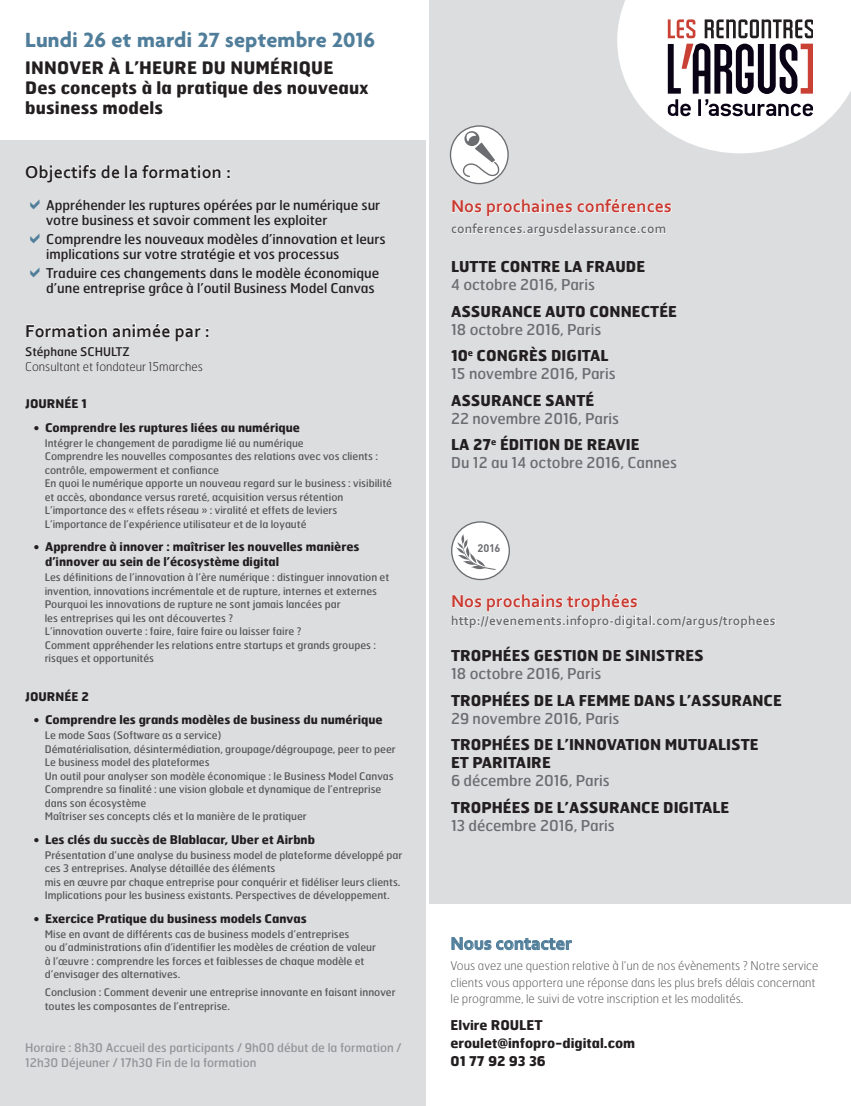
<style>
.page{position:relative;width:851px;height:1106px;background:#fff}
.page>*{position:absolute;margin:0;border:0;box-sizing:border-box;transform-origin:0 0}
.t1{font:700 22.2px "Agenda";letter-spacing:.01em;color:#507e9a}
.t2{font:700 18px "Corbel";letter-spacing:.01em;color:#c83b32}
.t3{font:700 18px "Corbel";letter-spacing:.01em;color:#231f20}
.t4{font:700 18px "Corbel";letter-spacing:.01em;color:#507e9a}
.t5{font:700 17.25px/19.8px "Hermes";letter-spacing:.01em;color:#231f20}
.t6{font:15px/26.5px "Hermes";color:#6c6d70}
.t7{font:700 15px/18px "Hermes";color:#231f20}
.t8{font:13.5px/15px "Hermes";color:#231f20}
.t9{font:700 13.5px "Corbel";letter-spacing:.01em;color:#6c6d70}
.t10{font:700 13.5px/18px "Hermes";color:#231f20}
.t11{font:700 12px/15px "Hermes";color:#231f20}
.t12{font:100 12px/16.5px "Hermes";color:#57585a}
.t13{font:12px/15px "Hermes";color:#939598}
.t14{font:100 12px "Hermes";color:#231f20}
.t15{font:12px "Hermes";color:#231f20}
.t16{font:700 10.95px "DIN";color:#6c6d70}
.t17{font:10.5px/13.5px "Hermes";color:#57585a}
.s1{font-weight:700;color:#231f20}
</style>
<div class="page">
<svg style="left:451px;top:937px;width:121px;height:14px"></svg>
<div style="left:0;top:140px;width:425px;height:966px;background:#dcdddf"></div>
<svg style="left:26px;top:164px;width:195px;height:19px"></svg>
<svg style="left:227px;top:170px;width:3px;height:8px"></svg>
<svg style="left:26px;top:323px;width:183px;height:18px"></svg>
<div style="left:429px;top:0;width:421px;height:904px;background:#dcdddf"></div>
<svg style="left:617px;top:0;width:233px;height:153px"></svg>
<svg style="left:452px;top:199px;width:219px;height:18px"></svg>
<svg style="left:451px;top:223px;width:215px;height:14px"></svg>
<svg style="left:450px;top:126px;width:58px;height:57px"></svg>
<div style="left:450px;top:125px;width:58px;height:59px;border:1px solid #6c6d70;border-radius:50%"></div>
<svg style="left:460px;top:130px;width:40px;height:48px;background:#e0e0e1"></svg>
<svg style="left:451px;top:593px;width:324px;height:36px"></svg>
<div style="left:451px;top:522px;width:58px;height:57px;background:#fff;border-radius:50%"></div>
<div style="left:451px;top:521px;width:59px;height:59px;border:1px solid #6c6d70;border-radius:50%"></div>
<svg style="left:455px;top:534px;width:41px;height:36px"></svg>
<h1 class="t1" style="left:25px;top:26px;width:351px">Lundi 26 et mardi 27 septembre 2016</h1>
<h3 class="t5" style="left:25px;top:57px;width:344px">INNOVER À L’HEURE DU NUMÉRIQUE<br>Des concepts à la pratique des nouveaux business models</h3>
<h2 class="t3" style="left:25px;top:161px;width:207px">Objectifs de la formation :</h2>
<p class="t8" style="left:46px;top:197px;width:335px">Appréhender les ruptures opérées par le numérique sur votre business et savoir comment les exploiter</p>
<p class="t8" style="left:46px;top:231px;width:341px">Comprendre les nouveaux modèles d’innovation et leurs implications sur votre stratégie et vos processus</p>
<p class="t8" style="left:46px;top:265px;width:334px">Traduire ces changements dans le modèle économique d’une entreprise grâce à l’outil Business Model Canvas</p>
<h2 class="t3" style="left:25px;top:319px;width:186px">Formation animée par :</h2>
<p class="t15" style="left:25px;top:344px;width:106px">Stéphane SCHULTZ</p>
<p class="t14" style="left:25px;top:359px;width:179px">Consultant et fondateur 15marches</p>
<p class="t11" style="left:25px;top:396px;width:63px">JOURNÉE 1</p>
<p class="t11" style="left:34px;top:419px;width:267px">• Comprendre les ruptures liées au numérique</p>
<p class="t17" style="left:45px;top:435px;width:349px">Intégrer le changement de paradigme lié au numérique<br>Comprendre les nouvelles composantes des relations avec vos clients : contrôle, empowerment et confiance<br>En quoi le numérique apporte un nouveau regard sur le business : visibilité et accès, abondance versus rareté, acquisition versus rétention L’importance des « effets réseau » : viralité et effets de leviers L’importance de l’expérience utilisateur et de la loyauté</p>
<p class="t11" style="left:45px;top:539px;width:316px;text-indent:-11px">• Apprendre à innover : maîtriser les nouvelles manières d’innover au sein de l’écosystème digital</p>
<p class="t17" style="left:45px;top:570px;width:346px">Les définitions de l’innovation à l’ère numérique : distinguer innovation et invention, innovations incrémentale et de rupture, internes et externes Pourquoi les innovations de rupture ne sont jamais lancées par<br>les entreprises qui les ont découvertes ?<br>L’innovation ouverte : faire, faire faire ou laisser faire ?<br>Comment appréhender les relations entre startups et grands groupes : risques et opportunités</p>
<p class="t11" style="left:25px;top:688px;width:65px">JOURNÉE 2</p>
<p class="t11" style="left:34px;top:712px;width:350px">• Comprendre les grands modèles de business du numérique</p>
<p class="t17" style="left:45px;top:728px;width:352px">Le mode Saas (Software as a service)<br>Dématérialisation, désintermédiation, groupage/dégroupage, peer to peer Le business model des plateformes<br>Un outil pour analyser son modèle économique : le Business Model Canvas Comprendre sa finalité : une vision globale et dynamique de l’entreprise dans son écosystème<br>Maîtriser ses concepts clés et la manière de le pratiquer</p>
<p class="t11" style="left:34px;top:831px;width:283px">• Les clés du succès de Blablacar, Uber et Airbnb</p>
<p class="t17" style="left:45px;top:848px;width:359px">Présentation d’une analyse du business model de plateforme développé par ces 3 entreprises. Analyse détaillée des éléments<br>mis en œuvre par chaque entreprise pour conquérir et fidéliser leurs clients.<br>Implications pour les business existants. Perspectives de développement.</p>
<p class="t11" style="left:34px;top:910px;width:274px">• Exercice Pratique du business models Canvas</p>
<p class="t17" style="left:45px;top:927px;width:333px">Mise en avant de différents cas de business models d’entreprises<br>ou d’administrations afin d’identifier les modèles de création de valeur à l’œuvre : comprendre les forces et faiblesses de chaque modèle et d’envisager des alternatives.</p>
<p class="t17" style="left:45px;top:985px;width:352px">Conclusion : Comment devenir une entreprise innovante en faisant innover toutes les composantes de l’entreprise.</p>
<p class="t13" style="left:25px;top:1040px;width:377px">Horaire : 8h30 Accueil des participants / 9h00 début de la formation /<br>12h30 Déjeuner / 17h30 Fin de la formation</p>
<h2 class="t2" style="left:451px;top:195px;width:222px">Nos prochaines conférences</h2>
<p class="t9" style="left:451px;top:220px;width:217px">conferences.argusdelassurance.com</p>
<h3 class="t7" style="left:451px;top:257px;width:196px">LUTTE CONTRE LA FRAUDE</h3>
<h3 class="t6" style="left:451px;top:271px;width:145px">4 octobre 2016, Paris</h3>
<h3 class="t7" style="left:451px;top:302px;width:227px">ASSURANCE AUTO CONNECTÉE</h3>
<h3 class="t6" style="left:451px;top:315px;width:159px">18 octobre 2016, Paris<br><span class="s1">10</span><sup>e</sup> <span class="s1">CONGRÈS DIGITAL</span></h3>
<h3 class="t6" style="left:451px;top:360px;width:166px">15 novembre 2016, Paris</h3>
<h3 class="t7" style="left:451px;top:391px;width:145px">ASSURANCE SANTÉ</h3>
<h3 class="t6" style="left:451px;top:404px;width:190px">22 novembre 2016, Paris<br><span class="s1">LA 27</span><sup>e</sup> <span class="s1">ÉDITION DE REAVIE</span></h3>
<h3 class="t6" style="left:451px;top:449px;width:227px">Du 12 au 14 octobre 2016, Cannes</h3>
<p class="t16" style="left:477px;top:540px;width:24px">2016</p>
<h2 class="t2" style="left:451px;top:590px;width:188px">Nos prochains trophées</h2>
<p class="t9" style="left:451px;top:612px;width:326px">http://evenements.infopro-digital.com/argus/trophees</p>
<h3 class="t7" style="left:451px;top:646px;width:254px">TROPHÉES GESTION DE SINISTRES</h3>
<h3 class="t6" style="left:451px;top:660px;width:152px">18 octobre 2016, Paris</h3>
<h3 class="t7" style="left:451px;top:690px;width:332px">TROPHÉES DE LA FEMME DANS L’ASSURANCE</h3>
<h3 class="t6" style="left:451px;top:704px;width:170px">29 novembre 2016, Paris</h3>
<h3 class="t7" style="left:451px;top:735px;width:309px">TROPHÉES DE L’INNOVATION MUTUALISTE<br>ET PARITAIRE</h3>
<h3 class="t6" style="left:451px;top:767px;width:160px">6 décembre 2016, Paris</h3>
<h3 class="t7" style="left:451px;top:797px;width:280px">TROPHÉES DE L’ASSURANCE DIGITALE</h3>
<h3 class="t6" style="left:451px;top:811px;width:165px">13 décembre 2016, Paris</h3>
<h2 class="t4" style="left:450px;top:932px;width:122px">Nous contacter</h2>
<p class="t12" style="left:450px;top:957px;width:369px">Vous avez une question relative à l’un de nos évènements ? Notre service clients vous apportera une réponse dans les plus brefs délais concernant le programme, le suivi de votre inscription et les modalités.</p>
<p class="t10" style="left:450px;top:1015px;width:186px">Elvire ROULET eroulet@infopro-digital.com<br>01 77 92 93 36</p>
</div>
